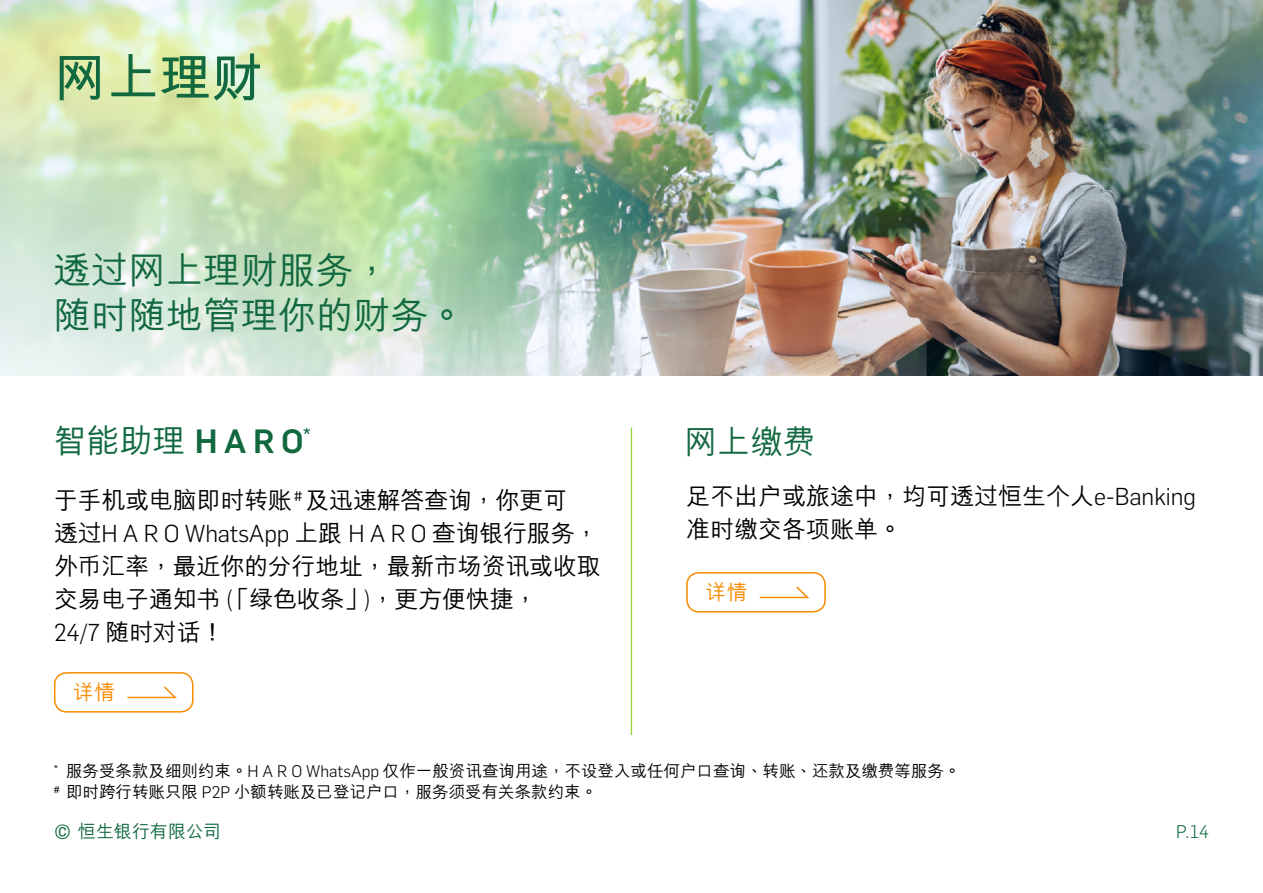
<style>
.page{position:relative;width:1263px;height:893px;background:#fff}
.page>*{position:absolute;margin:0;border:0;box-sizing:border-box;transform-origin:0 0}
.t1{font:700 52.5px "M Hei HKS";color:#126940}
.t2{font:500 37.5px/45px "M Hei HKS";color:#126940}
.t3{font:500 33px "M Hei HKS";color:#126940}
.t4{font:500 24px/33px "M Hei HKS";letter-spacing:-.01em;color:#000}
.t5{font:300 24px "Flama";letter-spacing:-.01em;color:#000}
.t6{font:500 21px "M Hei HKS";color:#f88b00}
.t7{font:500 18px "M Hei HKS";letter-spacing:-.01em;color:#126940}
.t8{font:300 18px "Flama";color:#126940}
.t9{font:500 16.5px/21px "M Hei HKS";color:#000}
.s1{font-family:"Flama"}
.s2{font-family:"M Hei HKS";font-weight:500}
.s3{font-family:"Flama";font-weight:300}
.s4{font-family:"Flama";font-weight:400}
</style>
<div class="page">
<img style="left:0;top:0;width:1262px;height:375px">
<hr style="left:631px;top:427px;width:1px;height:308px;background:#94d432">
<div style="left:54px;top:672px;width:139px;height:41px;border:2px solid #f88b00;border-radius:12px"></div>
<svg style="left:127px;top:686px;width:50px;height:13px"></svg>
<div style="left:686px;top:572px;width:140px;height:40px;border:2px solid #f88b00;border-radius:12px"></div>
<svg style="left:759px;top:586px;width:51px;height:13px"></svg>
<h1 class="t1" style="left:54px;top:39px;width:211px">網上理財</h1>
<h2 class="t2" style="left:53px;top:245px;width:414px">透過網上理財服務，<br>隨時隨地管理你的財務。</h2>
<h3 class="t3" style="left:54px;top:417px;width:259px">智能助理 <span class="s1">H A R O</span><sup>*</sup></h3>
<h3 class="t3" style="left:684px;top:418px;width:134px">網上繳費</h3>
<p class="t4" style="left:54px;top:482px;width:515px">於手機或電腦即時轉賬<sup>＃</sup>及迅速解答查詢，你更可</p>
<p class="t5" style="left:54px;top:518px;width:546px"><span class="s2">透過</span>H A R O WhatsApp <span class="s2">上跟</span> H A R O <span class="s2">查詢銀行服務，</span></p>
<p class="t4" style="left:54px;top:548px;width:548px">外幣匯率，最近你的分行地址，最新市場資訊或收取交易電子通知書 <span class="s3">(</span>「綠色收條」<span class="s3">)</span>，更方便快捷，<br><span class="s3">24/7</span> 隨時對話！</p>
<p class="t6" style="left:73px;top:677px;width:44px">詳情</p>
<p class="t4" style="left:686px;top:478px;width:511px">足不出戶或旅途中，均可透過恒生個人<span class="s3">e-Banking</span>準時繳交各項賬單。</p>
<p class="t6" style="left:705px;top:577px;width:44px">詳情</p>
<p class="t9" style="left:54px;top:759px;width:908px"><sup>*</sup> 服務受條款及細則約束。<span class="s3">H A R O WhatsApp</span> 僅作一般資訊查詢用途，不設登入或任何戶口查詢、轉賬、還款及繳費等服務。<sup>#</sup> 即時跨行轉賬只限 <span class="s3">P2P</span> 小額轉賬及已登記戶口，服務須受有關條款約束。</p>
<p class="t7" style="left:54px;top:818px;width:168px"><span class="s4">©</span> 恒生銀行有限公司</p>
<p class="t8" style="left:1176px;top:819px;width:34px">P.14</p>
</div>
